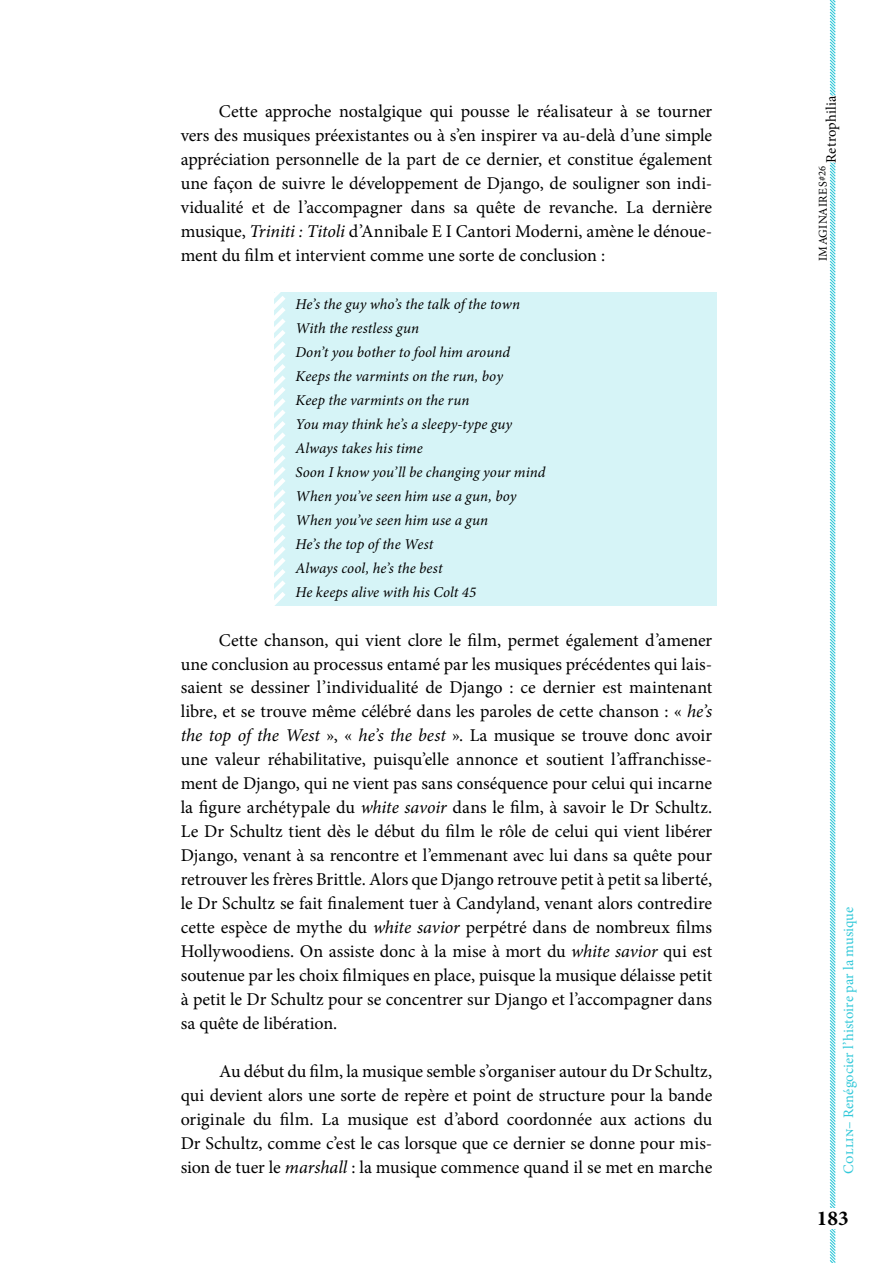
<style>
.page{position:relative;width:893px;height:1263px;background:#fff}
.page>*{position:absolute;margin:0;border:0;box-sizing:border-box;transform-origin:0 0}
.t1{font:700 21.15px "Minion Pro";color:#000}
.t2{font:18px/24px "Minion Pro";letter-spacing:-.005em;color:#000;text-align:justify}
.t3{font:italic 15px/24px "Minion Pro";letter-spacing:.005em;color:#000}
.t4{font:14.55px "Minion Pro";color:#32c8d9}
.t5{font:14.55px "Minion Pro";letter-spacing:.005em;color:#000}
.t6{font:12px "Minion Pro";letter-spacing:.025em;color:#000}
.s1{font-style:italic}
.s2{font-size:10.5px}
</style>
<div class="page">
<svg style="left:829px;top:0;width:7px;height:1263px"></svg>
<div style="left:824px;top:96px;width:27px;height:67px;background:#fff"></div>
<div style="left:823px;top:1208px;width:19px;height:21px;background:#fff"></div>
<div style="left:274px;top:292px;width:442px;height:314px;background:#d6f4f7"></div>
<svg style="left:274px;top:292px;width:12px;height:314px"></svg>
<p class="t2" style="left:181px;top:100px;width:533px;text-indent:38px">Cette approche nostalgique qui pousse le réalisateur à se tourner vers des musiques préexistantes ou à s’en inspirer va au-delà d’une simple appréciation personnelle de la part de ce dernier, et constitue également une façon de suivre le développement de Django, de souligner son indi&shy;vidualité et de l’accompagner dans sa quête de revanche. La dernière musique, <span class="s1">Triniti : Titoli</span> d’Annibale E I Cantori Moderni, amène le dénoue&shy;ment du film et intervient comme une sorte de conclusion :</p>
<p class="t3" style="left:296px;top:293px;width:252px">He’s the guy who’s the talk of the town<br>With the restless gun<br>Don’t you bother to fool him around<br>Keeps the varmints on the run, boy<br>Keep the varmints on the run<br>You may think he’s a sleepy-type guy<br>Always takes his time<br>Soon I know you’ll be changing your mind<br>When you’ve seen him use a gun, boy<br>When you’ve seen him use a gun<br>He’s the top of the West<br>Always cool, he’s the best<br>He keeps alive with his Colt 45</p>
<p class="t2" style="left:181px;top:628px;width:533px;text-indent:38px">Cette chanson, qui vient clore le film, permet également d’amener une conclusion au processus entamé par les musiques précédentes qui lais&shy;saient se dessiner l’individualité de Django : ce dernier est maintenant libre, et se trouve même célébré dans les paroles de cette chanson : « <span class="s1">he’s the top of the West</span> », « <span class="s1">he’s the best</span> ». La musique se trouve donc avoir une valeur réhabilitative, puisqu’elle annonce et soutient l’affranchisse&shy;ment de Django, qui ne vient pas sans conséquence pour celui qui incarne la figure archétypale du <span class="s1">white savoir</span> dans le film, à savoir le Dr Schultz.<br>Le Dr Schultz tient dès le début du film le rôle de celui qui vient libérer Django, venant à sa rencontre et l’emmenant avec lui dans sa quête pour retrouver les frères Brittle. Alors que Django retrouve petit à petit sa liberté, le Dr Schultz se fait finalement tuer à Candyland, venant alors contredire cette espèce de mythe du <span class="s1">white savior</span> perpétré dans de nombreux films Hollywoodiens. On assiste donc à la mise à mort du <span class="s1">white savior</span> qui est soutenue par les choix filmiques en place, puisque la musique délaisse petit à petit le Dr Schultz pour se concentrer sur Django et l’accompagner dans sa quête de libération.</p>
<p class="t2" style="left:181px;top:1060px;width:533px;text-indent:38px">Au début du film, la musique semble s’organiser autour du Dr Schultz, qui devient alors une sorte de repère et point de structure pour la bande originale du film. La musique est d’abord coordonnée aux actions du Dr Schultz, comme c’est le cas lorsque que ce dernier se donne pour mis&shy;sion de tuer le <span class="s1">marshall</span> : la musique commence quand il se met en marche</p>
<p class="t5" style="left:821px;top:163px;width:68px;rotate:-90deg">Retrophilia</p>
<p class="t6" style="left:815px;top:261px;width:97px;rotate:-90deg">IMAGINAIRES<span class="s2">#26</span></p>
<p class="t4" style="left:839px;top:1173px;width:268px;rotate:-90deg">Collin– Renégocier l’histoire par la musique</p>
<p class="t1" style="left:817px;top:1203px;width:33px">183</p>
</div>
